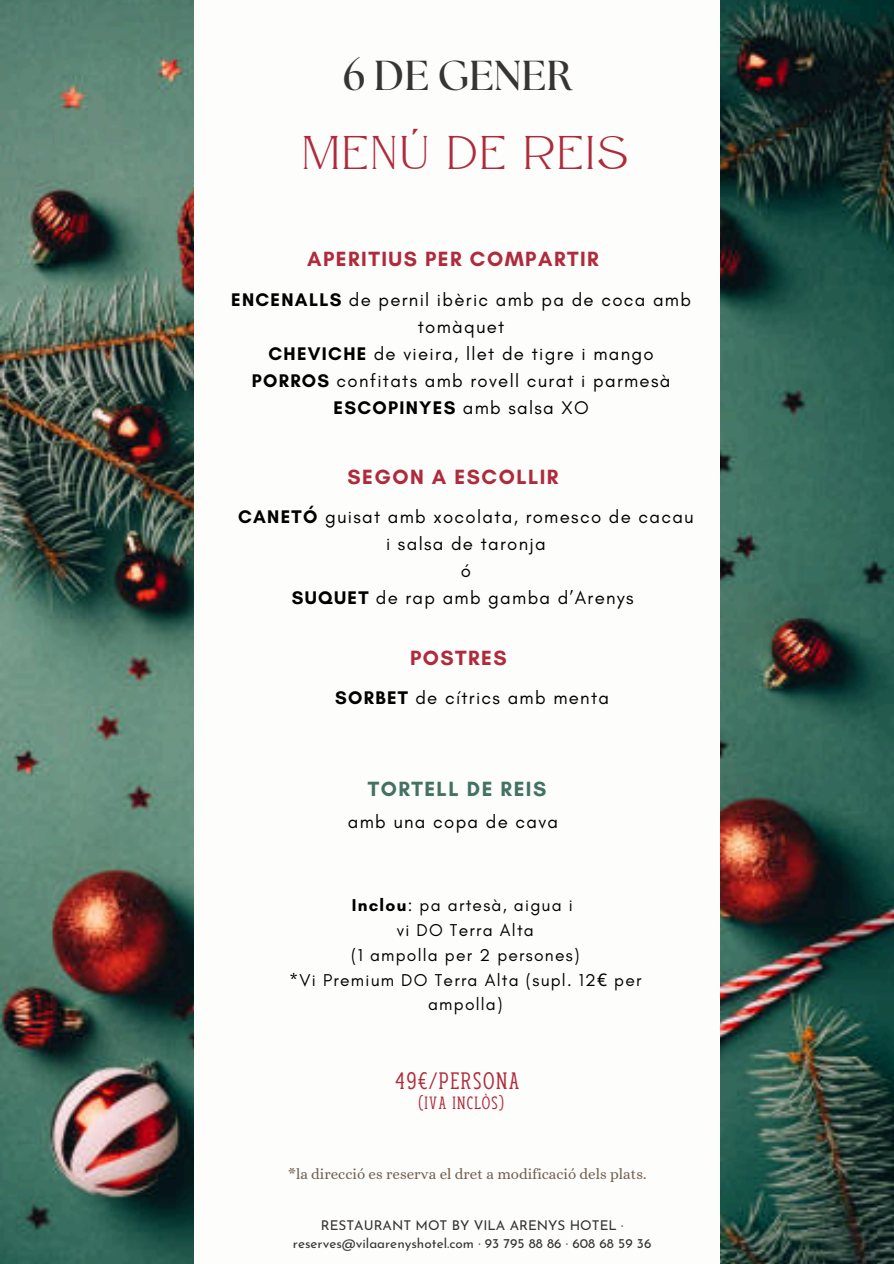
<style>
.page{position:relative;width:894px;height:1264px;background:#fff}
.page>*{position:absolute;margin:0;border:0;box-sizing:border-box;transform-origin:0 0}
.t1{font:47.25px "Atteron";letter-spacing:.07em;color:#af2b3c}
.t2{font:700 41.7px "The Seasons";color:#373434}
.t3{font:23.7px "Anicon Slab";letter-spacing:.07em;color:#af2b3c}
.t4{font:700 21px "Glacial Indifference";letter-spacing:.07em;color:#af2b3c}
.t5{font:700 21px "Glacial Indifference";letter-spacing:.07em;color:#437264}
.t6{font:18.6px/27px "Glacial Indifference";letter-spacing:.07em;color:#000;text-align:center}
.t7{font:17.7px "Anicon Slab";letter-spacing:.07em;color:#af2b3c}
.t8{font:17.4px/24.8px "Glacial Indifference";letter-spacing:.07em;color:#000;text-align:center}
.t9{font:15px "Alice";color:#736150}
.t10{font:13.5px/18px "Josefin Sans";color:#373434;text-align:center}
.s1{font-weight:700}
.s2{font-family:"Noto Sans"}
</style>
<div class="page">
<img style="left:0;top:0;width:893px;height:1263px">
<div style="left:194px;top:0;width:525px;height:1263px;background:#fdfdfc"></div>
<h5 class="t2" style="left:343px;top:57px;width:231px">6 DE GENER</h5>
<p class="t1" style="left:302px;top:125px;width:327px">MENÚ DE REIS</p>
<h1 class="t4" style="left:307px;top:246px;width:293px">APERITIUS PER COMPARTIR</h1>
<h5 class="t6" style="left:231px;top:286px;width:461px"><span class="s1">ENCENALLS</span> de pernil ibèric amb pa de coca amb tomàquet<br><span class="s1">CHEVICHE</span> de vieira, llet de tigre i mango<br><span class="s1">PORROS</span> confitats amb rovell curat i parmesà<br><span class="s1">ESCOPINYES</span> amb salsa XO</h5>
<h5 class="t4" style="left:347px;top:464px;width:212px">SEGON A ESCOLLIR</h5>
<h5 class="t6" style="left:238px;top:503px;width:457px"><span class="s1">CANETÓ</span> guisat amb xocolata, romesco de cacau i salsa de taronja<br>ó<br><span class="s1">SUQUET</span> de rap amb gamba d’Arenys</h5>
<h5 class="t4" style="left:410px;top:645px;width:98px">POSTRES</h5>
<h3 class="t6" style="left:335px;top:684px;width:275px"><span class="s1">SORBET</span> de cítrics amb menta</h3>
<h4 class="t5" style="left:367px;top:775px;width:180px">TORTELL DE REIS</h4>
<h4 class="t6" style="left:348px;top:808px;width:212px">amb una copa de cava</h4>
<h4 class="t8" style="left:289px;top:892px;width:354px"><span class="s1">Inclou</span>: pa artesà, aigua i<br>vi DO Terra Alta<br>(1 ampolla per 2 persones)<br>*Vi Premium DO Terra Alta (supl. 12<span class="s2">€</span> per ampolla)</h4>
<h2 class="t3" style="left:396px;top:1067px;width:125px">49€/PERSONA</h2>
<h2 class="t7" style="left:418px;top:1092px;width:88px">(IVA INCLÒS)</h2>
<p class="t9" style="left:288px;top:1165px;width:359px">*la direcció es reserva el dret a modificació dels plats.</p>
<h6 class="t10" style="left:293px;top:1217px;width:360px">RESTAURANT MOT BY VILA ARENYS HOTEL · reserves@vilaarenyshotel.com · 93 795 88 86 · 608 68 59 36</h6>
</div>
